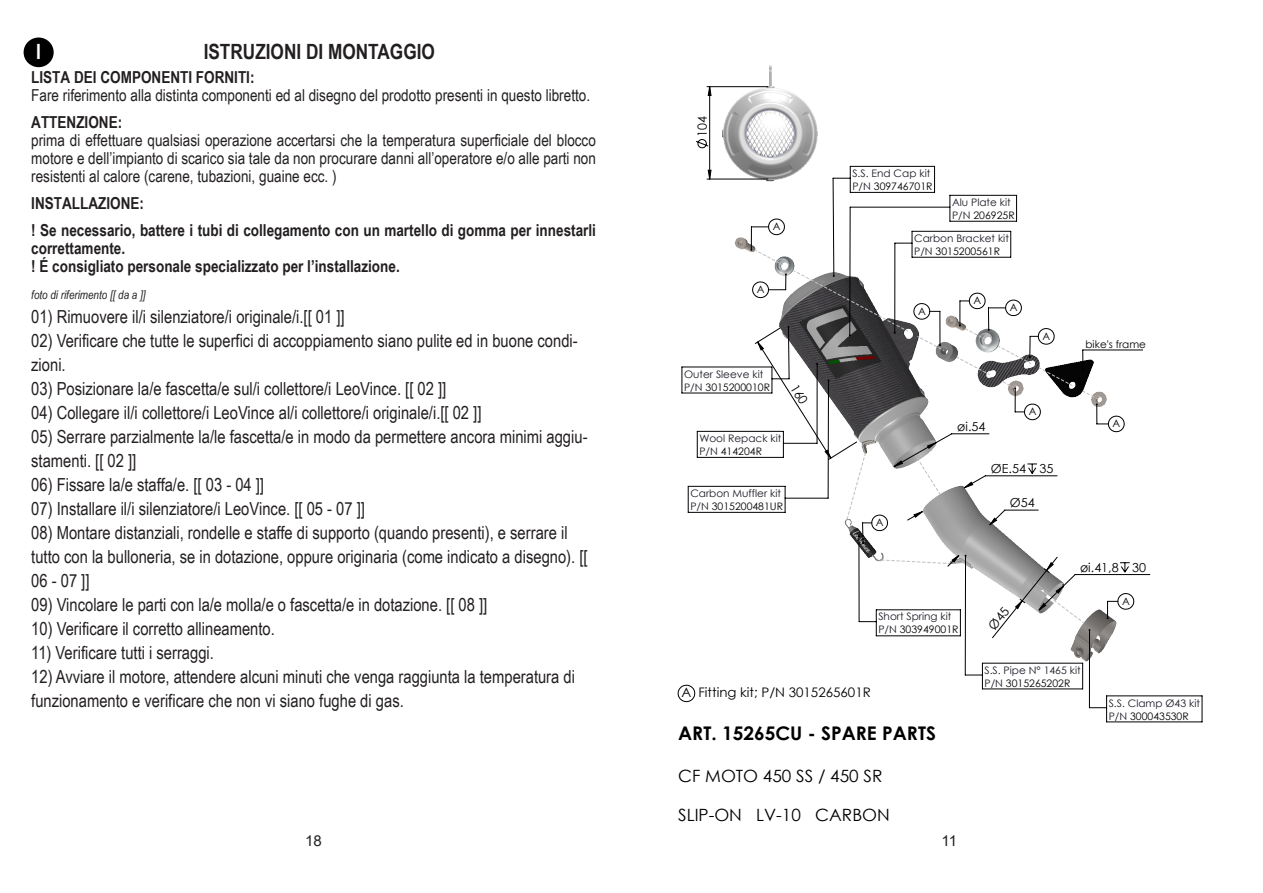
<style>
.page{position:relative;width:1263px;height:893px;background:#fff}
.page>*{position:absolute;margin:0;border:0;box-sizing:border-box;transform-origin:0 0}
.t1{font:700 21px "Arial Narrow";color:#231f20}
.t2{font:700 21px "Arial Narrow";color:#fff}
.t3{font:700 18.75px "Century Gothic";color:#000}
.t4{font:18px/24px "Arial Narrow";color:#231f20}
.t5{font:16.95px "Century Gothic";color:#000}
.t6{font:16.5px/18px "Arial Narrow";color:#231f20;text-align:justify}
.t7{font:700 16.5px/18px "Arial Narrow";color:#231f20}
.t8{font:15px "Arial";color:#231f20}
.t9{font:13.2px "Century Gothic";color:#000}
.t10{font:12.6px "Century Gothic";color:#000}
.t11{font:12.45px "Century Gothic";color:#000}
.t12{font:italic 12px "Arial Narrow";color:#231f20}
.t13{font:10.35px/13px "Century Gothic";color:#191924}
.t14{font:10.35px "Century Gothic";color:#000}
.s1{color:#000}
</style>
<div class="page">
<div style="left:24px;top:38px;width:30px;height:29px;background:#000001;border-radius:50%"></div>
<img style="left:711px;top:65px;width:107px;height:101px">
<svg style="left:677px;top:686px;width:4px;height:14px"></svg>
<svg style="left:681px;top:166px;width:521px;height:556px"></svg>
<svg style="left:1108px;top:433px;width:42px;height:178px"></svg>
<hr style="left:707px;top:86px;width:61px;height:1px;background:#000">
<hr style="left:707px;top:179px;width:61px;height:1px;background:#000">
<svg style="left:750px;top:249px;width:358px;height:382px"></svg>
<svg style="left:695px;top:86px;width:16px;height:94px"></svg>
<svg style="left:755px;top:250px;width:344px;height:388px"></svg>
<p class="t2" style="left:36px;top:36px;width:6px">I</p>
<p class="t1" style="left:204px;top:36px;width:233px">ISTRUZIONI DI MONTAGGIO</p>
<p class="t7" style="left:31px;top:68px;width:225px">LISTA DEI COMPONENTI FORNITI:</p>
<p class="t6" style="left:31px;top:86px;width:560px">Fare riferimento alla distinta componenti ed al disegno del prodotto presenti in questo libretto.</p>
<p class="t7" style="left:31px;top:113px;width:92px">ATTENZIONE:</p>
<p class="t6" style="left:31px;top:131px;width:566px">prima di effettuare qualsiasi operazione accertarsi che la temperatura superficiale del blocco motore e dell’impianto di scarico sia tale da non procurare danni all’operatore e/o alle parti non resistenti al calore (carene, tubazioni, guaine ecc. )</p>
<p class="t7" style="left:31px;top:194px;width:114px">INSTALLAZIONE:</p>
<p class="t7" style="left:31px;top:221px;width:566px">! Se necessario, battere i tubi di collegamento con un martello di gomma per innestarli correttamente.</p>
<p class="t7" style="left:31px;top:257px;width:370px">! É consigliato personale specializzato per l’installazione.</p>
<p class="t12" style="left:31px;top:287px;width:116px">foto di riferimento [[ da a ]]</p>
<p class="t4" style="left:31px;top:304px;width:315px">01) Rimuovere il/i silenziatore/i originale/i.[[ 01 ]]</p>
<p class="t4" style="left:31px;top:328px;width:548px">02) Verificare che tutte le superfici di accoppiamento siano pulite ed in buone condi&shy;zioni.</p>
<p class="t4" style="left:31px;top:376px;width:416px">03) Posizionare la/e fascetta/e sul/i collettore/i LeoVince. [[ 02 ]]</p>
<p class="t4" style="left:31px;top:400px;width:452px">04) Collegare il/i collettore/i LeoVince al/i collettore/i originale/i.[[ 02 ]]</p>
<p class="t4" style="left:31px;top:424px;width:558px">05) Serrare parzialmente la/le fascetta/e in modo da permettere ancora minimi aggiu&shy;stamenti. [[ 02 ]]</p>
<p class="t4" style="left:31px;top:472px;width:234px">06) Fissare la/e staffa/e. [[ 03 - 04 ]]</p>
<p class="t4" style="left:31px;top:496px;width:335px">07) Installare il/i silenziatore/i LeoVince. [[ 05 - 07 ]]</p>
<p class="t4" style="left:31px;top:520px;width:558px">08) Montare distanziali, rondelle e staffe di supporto (quando presenti), e serrare il tutto con la bulloneria, se in dotazione, oppure originaria (come indicato a disegno). [[<br>06 - 07 ]]</p>
<p class="t4" style="left:31px;top:592px;width:457px">09) Vincolare le parti con la/e molla/e o fascetta/e in dotazione. [[ 08 ]]</p>
<p class="t4" style="left:31px;top:616px;width:245px">10) Verificare il corretto allineamento.</p>
<p class="t4" style="left:31px;top:640px;width:184px">11) Verificare tutti i serraggi.</p>
<p class="t4" style="left:31px;top:664px;width:545px">12) Avviare il motore, attendere alcuni minuti che venga raggiunta la temperatura di funzionamento e verificare che non vi siano fughe di gas.</p>
<p class="t10" style="left:693px;top:137px;width:22px;rotate:-90deg">104</p>
<p class="t14" style="left:773px;top:219px;width:9px">A</p>
<p class="t14" style="left:757px;top:282px;width:9px">A</p>
<p class="t13" style="left:684px;top:367px;width:87px">Outer Sleeve kit<br>P/N <span class="s1">3015200010R</span></p>
<p class="t13" style="left:699px;top:432px;width:84px">Wool Repack kit<br>P/N <span class="s1">414204R</span></p>
<p class="t13" style="left:690px;top:487px;width:94px">Carbon Muffler kit<br>P/N <span class="s1">3015200481UR</span></p>
<p class="t13" style="left:852px;top:167px;width:82px">S.S. End Cap kit<br>P/N <span class="s1">309746701R</span></p>
<p class="t13" style="left:952px;top:196px;width:64px">Alu Plate kit<br>P/N <span class="s1">206925R</span></p>
<p class="t13" style="left:914px;top:231px;width:96px">Carbon Bracket kit<br>P/N <span class="s1">3015200561R</span></p>
<p class="t14" style="left:973px;top:293px;width:9px">A</p>
<p class="t14" style="left:918px;top:304px;width:9px">A</p>
<p class="t14" style="left:1010px;top:300px;width:9px">A</p>
<p class="t14" style="left:1042px;top:329px;width:9px">A</p>
<p class="t11" style="left:957px;top:418px;width:30px">øi.54</p>
<p class="t14" style="left:1029px;top:404px;width:9px">A</p>
<p class="t11" style="left:991px;top:460px;width:64px">ØE.54 35</p>
<p class="t14" style="left:876px;top:515px;width:9px">A</p>
<p class="t13" style="left:878px;top:610px;width:82px">Short Spring kit<br>P/N <span class="s1">303949001R</span></p>
<p class="t11" style="left:1010px;top:494px;width:26px">Ø54</p>
<p class="t14" style="left:1085px;top:337px;width:62px">bike's frame</p>
<p class="t14" style="left:1112px;top:416px;width:9px">A</p>
<p class="t11" style="left:1080px;top:558px;width:68px">øi.41,8 30</p>
<p class="t14" style="left:1122px;top:594px;width:9px">A</p>
<p class="t9" style="left:681px;top:683px;width:191px">A Fitting kit; P/N 3015265601R</p>
<p class="t3" style="left:678px;top:719px;width:259px">ART. 15265CU - SPARE PARTS</p>
<p class="t5" style="left:678px;top:764px;width:206px">CF MOTO 450 SS / 450 SR</p>
<p class="t5" style="left:678px;top:803px;width:213px">SLIP-ON LV-10 CARBON</p>
<p class="t13" style="left:984px;top:663px;width:98px">S.S. Pipe N° 1465 kit<br>P/N <span class="s1">3015265202R</span></p>
<p class="t13" style="left:1109px;top:696px;width:93px">S.S. Clamp Ø43 kit<br>P/N <span class="s1">300043530R</span></p>
<p class="t8" style="left:305px;top:830px;width:18px">18</p>
<p class="t8" style="left:941px;top:830px;width:17px">11</p>
</div>
